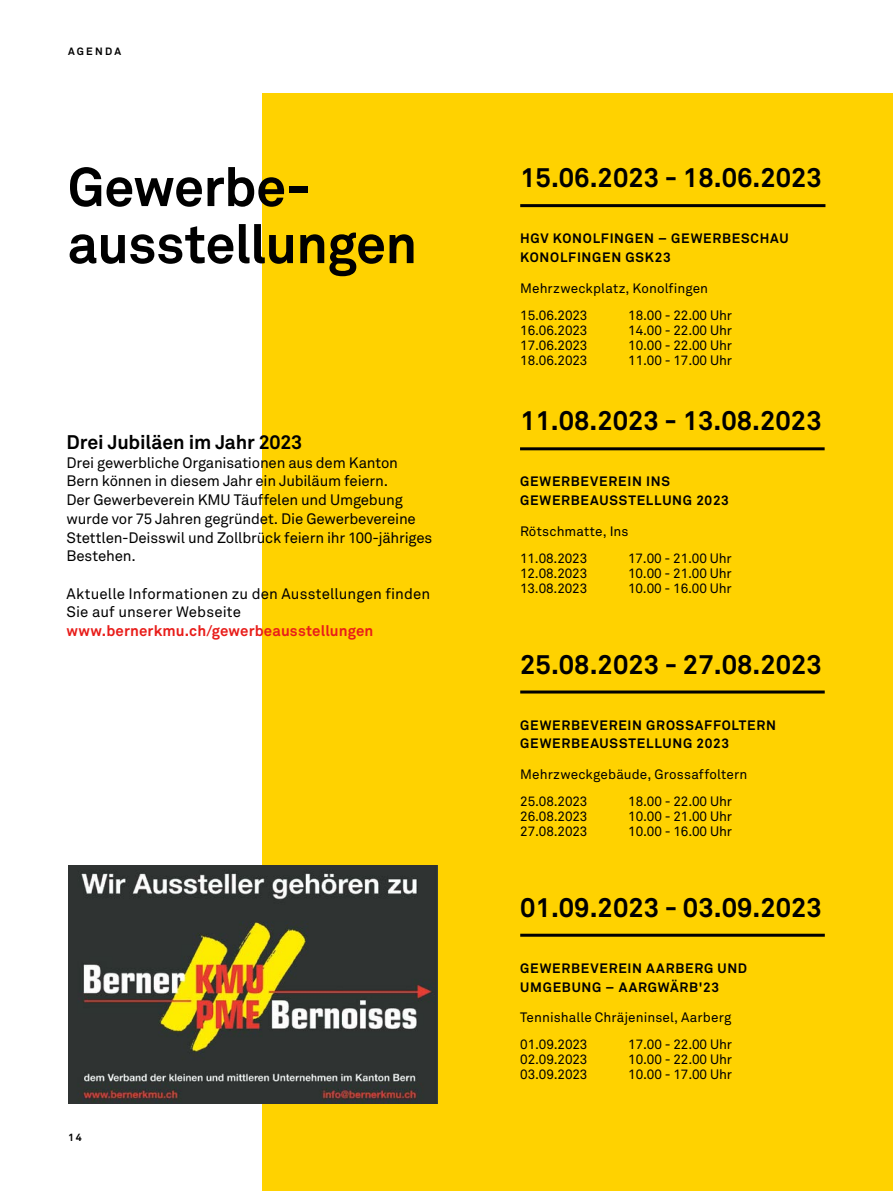
<style>
.page{position:relative;width:893px;height:1191px;background:#fff}
.page>*{position:absolute;margin:0;border:0;box-sizing:border-box;transform-origin:0 0}
.t1{font:700 54px/57px "Akkurat";letter-spacing:-.01em;color:#000}
.t2{font:700 27px "Akkurat";color:#000}
.t3{font:700 19.5px "Akkurat";letter-spacing:-.005em;color:#000}
.t4{font:15px/18.8px "Akkurat";letter-spacing:-.01em;color:#000}
.t5{font:700 15px "Akkurat";letter-spacing:.01em;color:#e81d1a}
.t6{font:13.5px/27px "Akkurat";letter-spacing:-.01em;color:#000}
.t7{font:700 13.5px/18.8px "Akkurat";letter-spacing:.055em;color:#000}
.t8{font:700 10.5px "Akkurat";letter-spacing:.205em;color:#000}
</style>
<div class="page">
<div style="left:262px;top:94px;width:631px;height:1097px;background:#ffd200"></div>
<img style="left:68px;top:865px;width:370px;height:238px">
<hr style="left:520px;top:204px;width:305px;height:3px;background:#000">
<hr style="left:520px;top:690px;width:305px;height:3px;background:#000">
<hr style="left:520px;top:447px;width:305px;height:3px;background:#000">
<hr style="left:520px;top:933px;width:305px;height:3px;background:#000">
<p class="t8" style="left:68px;top:45px;width:55px">AGENDA</p>
<h1 class="t1" style="left:68px;top:159px;width:351px">Gewerbe&shy;ausstellungen</h1>
<h3 class="t3" style="left:66px;top:430px;width:237px">Drei Jubiläen im Jahr 2023</h3>
<p class="t4" style="left:66px;top:453px;width:367px">Drei gewerbliche Organisationen aus dem Kanton Bern können in diesem Jahr ein Jubiläum feiern.<br>Der Gewerbeverein KMU Täuffelen und Umgebung wurde vor 75 Jahren gegründet. Die Gewerbevereine Stettlen-Deisswil und Zollbrück feiern ihr 100-jähriges Bestehen.</p>
<p class="t4" style="left:66px;top:584px;width:365px">Aktuelle Informationen zu den Ausstellungen finden<br>Sie auf unserer Webseite</p>
<p class="t5" style="left:66px;top:621px;width:308px">www.bernerkmu.ch/gewerbeausstellungen</p>
<p class="t8" style="left:68px;top:1130px;width:15px">14</p>
<h2 class="t2" style="left:520px;top:161px;width:303px">15.06.2023 - 18.06.2023</h2>
<p class="t7" style="left:520px;top:229px;width:270px">HGV KONOLFINGEN – GEWERBESCHAU<br>KONOLFINGEN GSK23</p>
<p class="t6" style="left:520px;top:275px;width:189px">Mehrzweckplatz, Konolfingen<br>15.06.2023</p>
<p class="t6" style="left:628px;top:302px;width:105px">18.00 - 22.00 Uhr</p>
<p class="t6" style="left:520px;top:317px;width:69px">16.06.2023</p>
<p class="t6" style="left:628px;top:317px;width:105px">14.00 - 22.00 Uhr</p>
<p class="t6" style="left:520px;top:332px;width:69px">17.06.2023</p>
<p class="t6" style="left:628px;top:332px;width:105px">10.00 - 22.00 Uhr</p>
<p class="t6" style="left:520px;top:347px;width:69px">18.06.2023</p>
<p class="t6" style="left:628px;top:347px;width:105px">11.00 - 17.00 Uhr</p>
<h2 class="t2" style="left:520px;top:404px;width:303px">11.08.2023 - 13.08.2023</h2>
<p class="t7" style="left:520px;top:472px;width:210px">GEWERBEVEREIN INS<br>GEWERBEAUSSTELLUNG 2023</p>
<p class="t6" style="left:520px;top:518px;width:110px">Rötschmatte, Ins<br>11.08.2023</p>
<p class="t6" style="left:628px;top:545px;width:105px">17.00 - 21.00 Uhr</p>
<p class="t6" style="left:520px;top:560px;width:69px">12.08.2023</p>
<p class="t6" style="left:628px;top:560px;width:105px">10.00 - 21.00 Uhr</p>
<p class="t6" style="left:520px;top:575px;width:69px">13.08.2023</p>
<p class="t6" style="left:628px;top:575px;width:105px">10.00 - 16.00 Uhr</p>
<h2 class="t2" style="left:520px;top:647px;width:303px">25.08.2023 - 27.08.2023</h2>
<p class="t7" style="left:520px;top:715px;width:257px">GEWERBEVEREIN GROSSAFFOLTERN<br>GEWERBEAUSSTELLUNG 2023</p>
<p class="t6" style="left:520px;top:761px;width:229px">Mehrzweckgebäude, Grossaffoltern<br>25.08.2023</p>
<p class="t6" style="left:628px;top:788px;width:105px">18.00 - 22.00 Uhr</p>
<p class="t6" style="left:520px;top:803px;width:69px">26.08.2023</p>
<p class="t6" style="left:628px;top:803px;width:105px">10.00 - 21.00 Uhr</p>
<p class="t6" style="left:520px;top:818px;width:69px">27.08.2023</p>
<p class="t6" style="left:628px;top:818px;width:105px">10.00 - 16.00 Uhr</p>
<h2 class="t2" style="left:520px;top:890px;width:303px">01.09.2023 - 03.09.2023</h2>
<p class="t7" style="left:520px;top:958px;width:228px">GEWERBEVEREIN AARBERG UND<br>UMGEBUNG – AARGWÄRB'23</p>
<p class="t6" style="left:520px;top:1004px;width:213px">Tennishalle Chräjeninsel, Aarberg<br>01.09.2023</p>
<p class="t6" style="left:628px;top:1031px;width:105px">17.00 - 22.00 Uhr</p>
<p class="t6" style="left:520px;top:1046px;width:69px">02.09.2023</p>
<p class="t6" style="left:628px;top:1046px;width:105px">10.00 - 22.00 Uhr</p>
<p class="t6" style="left:520px;top:1061px;width:69px">03.09.2023</p>
<p class="t6" style="left:628px;top:1061px;width:105px">10.00 - 17.00 Uhr</p>
</div>
